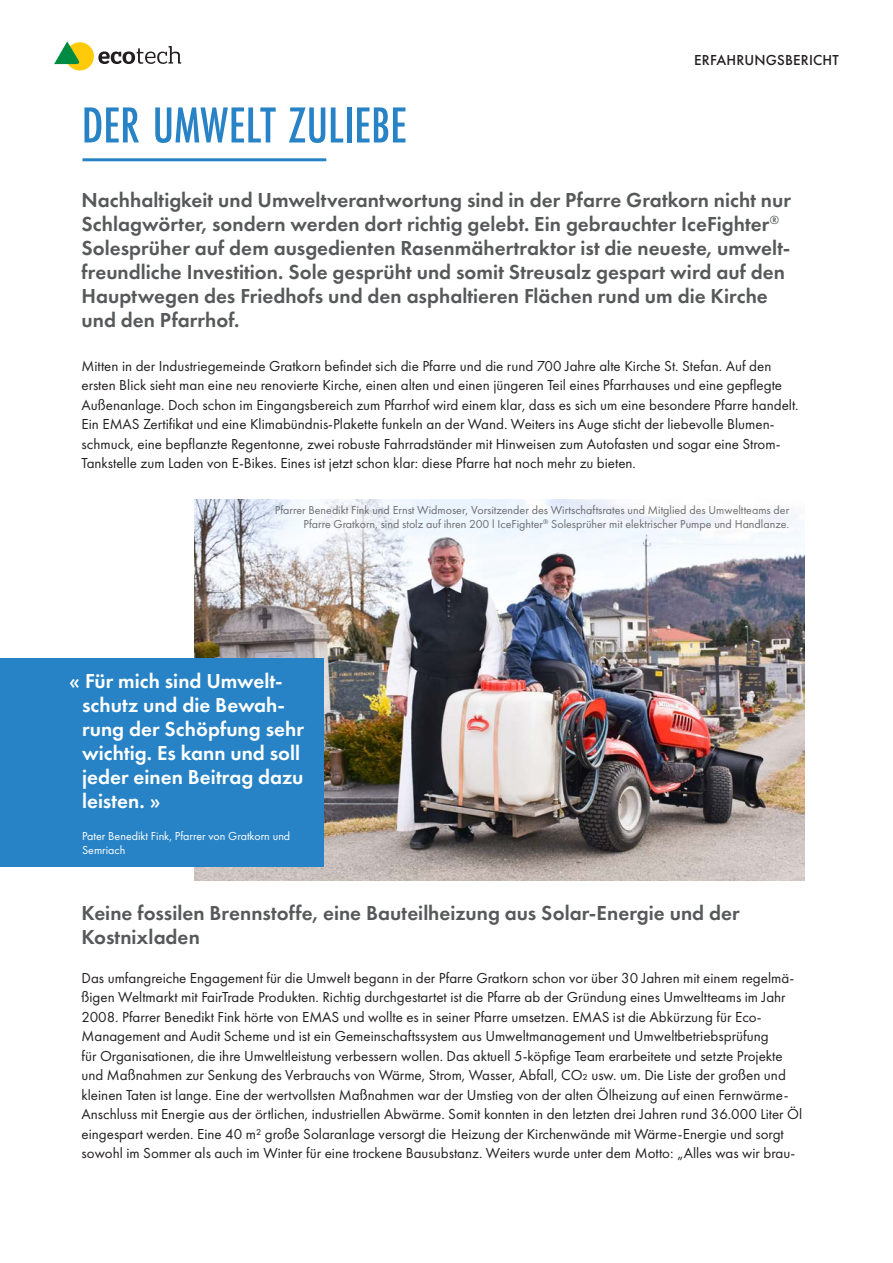
<style>
.page{position:relative;width:893px;height:1263px;background:#fff}
.page>*{position:absolute;margin:0;border:0;box-sizing:border-box;transform-origin:0 0}
.t1{font:500 52.5px "Futura PT Cond";color:#2783c5}
.t2{font:600 21px/24px "Futura PT";color:#57585a}
.t3{font:600 21px/24px "Futura PT";color:#fff}
.t4{font:15px/19.5px "Futura PT";color:#231f20}
.t5{font:500 15px "Futura PT";letter-spacing:.01em;color:#231f20}
.t6{font:12px/14.4px "Futura PT";color:#6c6d70;text-align:right}
.t7{font:12px/14.2px "Futura PT";color:#fff}
</style>
<div class="page">
<div style="left:66px;top:42px;width:28px;height:29px;background:#feca0a;border-radius:50%"></div>
<svg style="left:54px;top:41px;width:27px;height:23px"></svg>
<svg style="left:98px;top:46px;width:83px;height:18px"></svg>
<hr style="left:82px;top:158px;width:244px;height:3px;background:#2783c5">
<img style="left:194px;top:499px;width:610px;height:381px">
<svg style="left:270px;top:441px;width:153px;height:153px"></svg>
<div style="left:0;top:658px;width:323px;height:208px;background:#2783c5"></div>
<h1 class="t1" style="left:82px;top:94px;width:327px">DER UMWELT ZULIEBE</h1>
<p class="t5" style="left:694px;top:51px;width:146px">ERFAHRUNGSBERICHT</p>
<p class="t2" style="left:82px;top:188px;width:711px">Nachhaltigkeit und Umweltverantwortung sind in der Pfarre Gratkorn nicht nur Schlagwörter, sondern werden dort richtig gelebt. Ein gebrauchter IceFighter<sup>® </sup>Solesprüher auf dem ausgedienten Rasenmähertraktor ist die neueste, umwelt&shy;freundliche Investition. Sole gesprüht und somit Streusalz gespart wird auf den Hauptwegen des Friedhofs und den asphaltieren Flächen rund um die Kirche und den Pfarrhof.</p>
<p class="t4" style="left:82px;top:356px;width:719px">Mitten in der Industriegemeinde Gratkorn befindet sich die Pfarre und die rund 700 Jahre alte Kirche St. Stefan. Auf den ersten Blick sieht man eine neu renovierte Kirche, einen alten und einen jüngeren Teil eines Pfarrhauses und eine gepflegte Außenanlage. Doch schon im Eingangsbereich zum Pfarrhof wird einem klar, dass es sich um eine besondere Pfarre handelt.<br>Ein EMAS Zertifikat und eine Klimabündnis-Plakette funkeln an der Wand. Weiters ins Auge sticht der liebevolle Blumen&shy;schmuck, eine bepflanzte Regentonne, zwei robuste Fahrradständer mit Hinweisen zum Autofasten und sogar eine Strom-Tankstelle zum Laden von E-Bikes. Eines ist jetzt schon klar: diese Pfarre hat noch mehr zu bieten.</p>
<p class="t6" style="left:275px;top:502px;width:516px">Pfarrer Benedikt Fink und Ernst Widmoser, Vorsitzender des Wirtschaftsrates und Mitglied des Umweltteams der<br>Pfarre Gratkorn, sind stolz auf ihren 200 l IceFighter<sup>®</sup> Solesprüher mit elektrischer Pumpe und Handlanze.</p>
<h2 class="t3" style="left:82px;top:668px;width:223px;text-indent:-13px">« Für mich sind Umwelt&shy;schutz und die Bewah&shy;rung der Schöpfung sehr wichtig. Es kann und soll jeder einen Beitrag dazu leisten. »</h2>
<p class="t7" style="left:82px;top:829px;width:210px">Pater Benedikt Fink, Pfarrer von Gratkorn und<br>Semriach</p>
<h2 class="t2" style="left:82px;top:901px;width:660px">Keine fossilen Brennstoffe, eine Bauteilheizung aus Solar-Energie und der<br>Kostnixladen</h2>
<p class="t4" style="left:82px;top:968px;width:722px">Das umfangreiche Engagement für die Umwelt begann in der Pfarre Gratkorn schon vor über 30 Jahren mit einem regelmä&shy;ßigen Weltmarkt mit FairTrade Produkten. Richtig durchgestartet ist die Pfarre ab der Gründung eines Umweltteams im Jahr 2008. Pfarrer Benedikt Fink hörte von EMAS und wollte es in seiner Pfarre umsetzen. EMAS ist die Abkürzung für Eco-Management and Audit Scheme und ist ein Gemeinschaftssystem aus Umweltmanagement und Umweltbetriebsprüfung<br>für Organisationen, die ihre Umweltleistung verbessern wollen. Das aktuell 5-köpfige Team erarbeitete und setzte Projekte und Maßnahmen zur Senkung des Verbrauchs von Wärme, Strom, Wasser, Abfall, CO₂ usw. um. Die Liste der großen und kleinen Taten ist lange. Eine der wertvollsten Maßnahmen war der Umstieg von der alten Ölheizung auf einen Fernwärme-Anschluss mit Energie aus der örtlichen, industriellen Abwärme. Somit konnten in den letzten drei Jahren rund 36.000 Liter Öl eingespart werden. Eine 40 m² große Solaranlage versorgt die Heizung der Kirchenwände mit Wärme-Energie und sorgt sowohl im Sommer als auch im Winter für eine trockene Bausubstanz. Weiters wurde unter dem Motto: „Alles was wir brau-</p>
</div>
